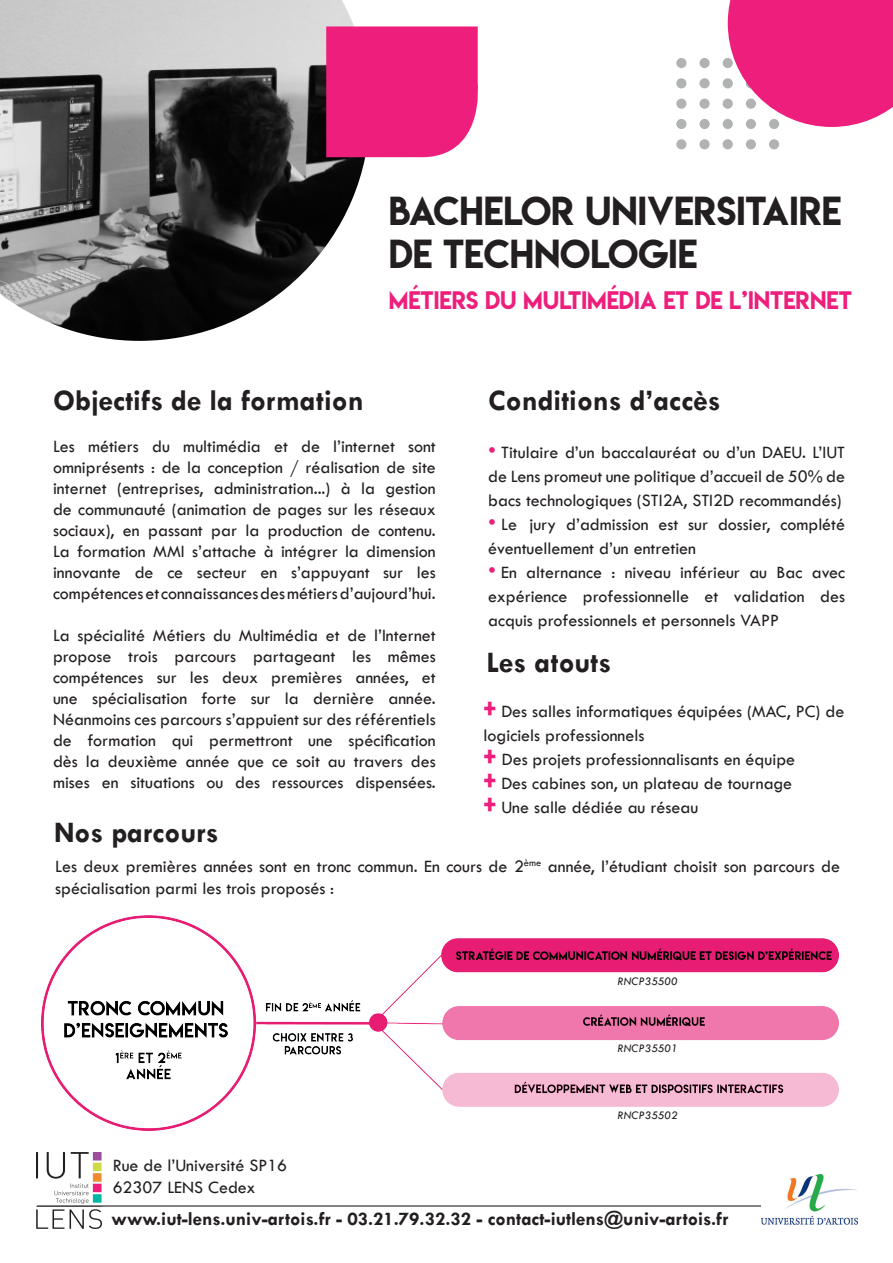
<style>
.page{position:relative;width:893px;height:1263px;background:#fff}
.page>*{position:absolute;margin:0;border:0;box-sizing:border-box;transform-origin:0 0}
.t1{font:36px/43.2px "Lemon Milk";color:#231f20}
.t2{font:700 30px "Tw Cen";color:#231f20}
.t3{font:22.5px "Lemon Milk";color:#ee1e7c}
.t4{font:700 19.5px "Tw Cen";color:#231f20}
.t5{font:18px/21px "Tw Cen";color:#231f20}
.t6{font:italic 12px "Tw Cen";color:#231f20}
.s1{font-size:22.5px;color:#ee1e7c}
.s2{font-family:"Lemon Milk";font-size:25.5px;color:#ee1e7c}
</style>
<div class="page">
<img style="left:42px;top:915px;width:797px;height:215px">
<img style="left:37px;top:1152px;width:64px;height:77px">
<hr style="left:37px;top:1205px;width:819px;height:1px;background:#231f20">
<img style="left:761px;top:1174px;width:97px;height:50px">
<div style="left:676px;top:58px;width:10px;height:10px;background:#b1b3b3;border-radius:50%"></div>
<div style="left:676px;top:99px;width:10px;height:10px;background:#b1b3b3;border-radius:50%"></div>
<div style="left:676px;top:78px;width:10px;height:10px;background:#b1b3b3;border-radius:50%"></div>
<div style="left:676px;top:119px;width:10px;height:10px;background:#b1b3b3;border-radius:50%"></div>
<div style="left:676px;top:139px;width:10px;height:10px;background:#b1b3b3;border-radius:50%"></div>
<div style="left:699px;top:58px;width:11px;height:10px;background:#b1b3b3;border-radius:50%"></div>
<div style="left:699px;top:99px;width:11px;height:10px;background:#b1b3b3;border-radius:50%"></div>
<div style="left:699px;top:78px;width:11px;height:10px;background:#b1b3b3;border-radius:50%"></div>
<div style="left:699px;top:119px;width:11px;height:10px;background:#b1b3b3;border-radius:50%"></div>
<div style="left:699px;top:139px;width:11px;height:10px;background:#b1b3b3;border-radius:50%"></div>
<div style="left:723px;top:58px;width:10px;height:10px;background:#b1b3b3;border-radius:50%"></div>
<div style="left:723px;top:99px;width:10px;height:10px;background:#b1b3b3;border-radius:50%"></div>
<div style="left:723px;top:78px;width:10px;height:10px;background:#b1b3b3;border-radius:50%"></div>
<div style="left:723px;top:119px;width:10px;height:10px;background:#b1b3b3;border-radius:50%"></div>
<div style="left:723px;top:139px;width:10px;height:10px;background:#b1b3b3;border-radius:50%"></div>
<svg style="left:746px;top:119px;width:10px;height:10px"></svg>
<svg style="left:769px;top:119px;width:10px;height:10px"></svg>
<div style="left:746px;top:139px;width:10px;height:10px;background:#b1b3b3;border-radius:50%"></div>
<div style="left:769px;top:139px;width:10px;height:10px;background:#b1b3b3;border-radius:50%"></div>
<img style="left:0;top:0;width:365px;height:341px">
<svg style="left:326px;top:26px;width:152px;height:134px;background:#ed2982"></svg>
<svg style="left:728px;top:0;width:165px;height:127px;background:#ee3b8c"></svg>
<p class="t1" style="left:389px;top:189px;width:454px">BACHELOR UNIVERSITAIRE<br>DE TECHNOLOGIE</p>
<p class="t3" style="left:389px;top:284px;width:465px">MÉTIERS DU MULTIMÉDIA ET DE L’INTERNET</p>
<p class="t2" style="left:53px;top:382px;width:312px">Objectifs de la formation</p>
<p class="t5" style="left:53px;top:436px;width:384px">Les métiers du multimédia et de l’internet sont omniprésents : de la conception / réalisation de site</p>
<p class="t5" style="left:53px;top:478px;width:384px">internet (entreprises, administration...) à la gestion de communauté (animation de pages sur les réseaux</p>
<p class="t5" style="left:53px;top:520px;width:384px">sociaux), en passant par la production de contenu.<br>La formation MMI s’attache à intégrer la dimension</p>
<p class="t5" style="left:53px;top:562px;width:384px">innovante de ce secteur en s’appuyant sur les compétences et connaissances des métiers d’aujourd’hui.</p>
<p class="t5" style="left:53px;top:625px;width:384px;text-align:justify">La spécialité Métiers du Multimédia et de l’Internet propose trois parcours partageant les mêmes compétences sur les deux premières années, et une spécialisation forte sur la dernière année.</p>
<p class="t5" style="left:53px;top:709px;width:384px;text-align:justify">Néanmoins ces parcours s’appuient sur des référentiels de formation qui permettront une spécification dès la deuxième année que ce soit au travers des mises en situations ou des ressources dispensées.</p>
<p class="t2" style="left:54px;top:815px;width:166px">Nos parcours</p>
<p class="t2" style="left:488px;top:382px;width:234px">Conditions d’accès</p>
<p class="t5" style="left:488px;top:440px;width:358px;line-height:24px;text-align:justify"><span class="s1">•</span> Titulaire d’un baccalauréat ou d’un DAEU. L’IUT de Lens promeut une politique d’accueil de 50% de bacs technologiques (STI2A, STI2D recommandés)</p>
<p class="t5" style="left:488px;top:512px;width:358px;line-height:24px"><span class="s1">•</span> Le jury d’admission est sur dossier, complété éventuellement d’un entretien</p>
<p class="t5" style="left:488px;top:560px;width:358px;line-height:24px;text-align:justify"><span class="s1">•</span> En alternance : niveau inférieur au Bac avec expérience professionnelle et validation des acquis professionnels et personnels VAPP</p>
<p class="t2" style="left:486px;top:645px;width:126px">Les atouts</p>
<p class="t5" style="left:484px;top:699px;width:362px;line-height:24px"><span class="s2">+</span> Des salles informatiques équipées (MAC, PC) de logiciels professionnels</p>
<p class="t5" style="left:484px;top:749px;width:313px"><span class="s2">+</span> Des projets professionnalisants en équipe</p>
<p class="t5" style="left:484px;top:773px;width:310px"><span class="s2">+</span> Des cabines son, un plateau de tournage</p>
<p class="t5" style="left:484px;top:797px;width:216px"><span class="s2">+</span> Une salle dédiée au réseau</p>
<p class="t5" style="left:55px;top:856px;width:786px;line-height:21.6px">Les deux premières années sont en tronc commun. En cours de 2<sup>ème</sup> année, l’étudiant choisit son parcours de spécialisation parmi les trois proposés :</p>
<p class="t6" style="left:617px;top:974px;width:62px">RNCP35500</p>
<p class="t6" style="left:617px;top:1041px;width:62px">RNCP35501</p>
<p class="t5" style="left:113px;top:1155px;width:176px">Rue de l’Université SP16</p>
<p class="t5" style="left:113px;top:1176px;width:144px">62307 LENS Cedex</p>
<p class="t6" style="left:617px;top:1107px;width:62px">RNCP35502</p>
<p class="t4" style="left:112px;top:1207px;width:618px">www.iut-lens.univ-artois.fr - 03.21.79.32.32 - contact-iutlens@univ-artois.fr</p>
</div>
